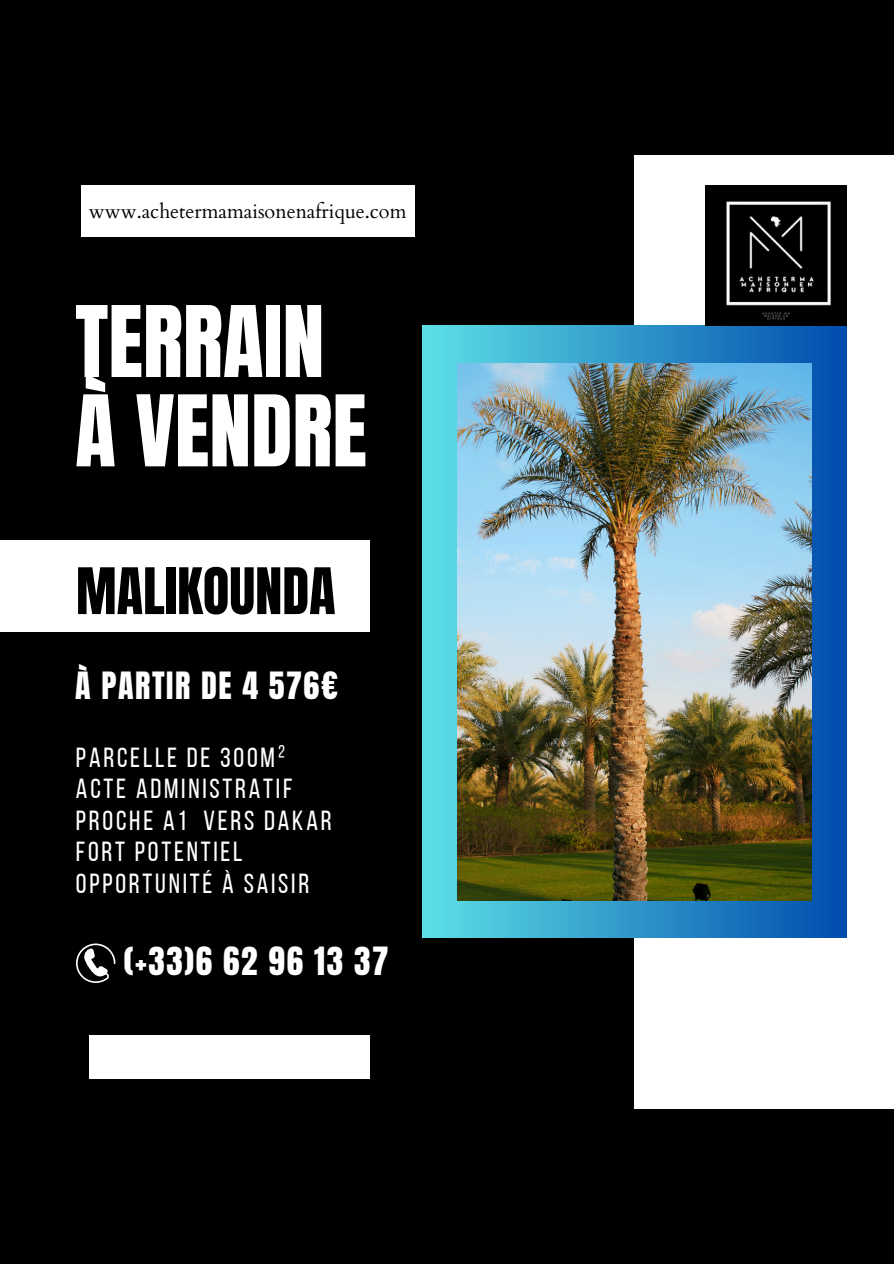
<style>
.page{position:relative;width:894px;height:1264px;background:#fff}
.page>*{position:absolute;margin:0;border:0;box-sizing:border-box;transform-origin:0 0}
.t1{font:83.85px/89.2px "Anton";color:#fff}
.t2{font:54.45px "Anton";color:#000}
.t3{font:33px "Anton";letter-spacing:.05em;color:#fff}
.t4{font:31.95px "Anton";letter-spacing:.05em;color:#fff}
.t5{font:27.6px/31.3px "Bebas Neue";letter-spacing:.1em;color:#fff}
.t6{font:19.8px "Cardo";color:#000}
</style>
<div class="page">
<div style="left:0;top:0;width:893px;height:1263px;background:#000"></div>
<div style="left:634px;top:155px;width:259px;height:953px;background:#fff"></div>
<div style="left:423px;top:325px;width:422px;height:613px;background:linear-gradient(to right,#5de0e6,#034cad)"></div>
<img style="left:457px;top:363px;width:354px;height:537px">
<div style="left:0;top:540px;width:370px;height:91px;background:#fff"></div>
<div style="left:89px;top:1034px;width:281px;height:44px;background:#fff"></div>
<div style="left:81px;top:185px;width:333px;height:52px;background:#fff"></div>
<img style="left:705px;top:185px;width:141px;height:141px">
<svg style="left:76px;top:943px;width:39px;height:39px"></svg>
<p class="t6" style="left:89px;top:199px;width:319px">www.achetermamaisonenafrique.com</p>
<h1 class="t1" style="left:75px;top:298px;width:293px">TERRAIN<br>À VENDRE</h1>
<p class="t2" style="left:76px;top:552px;width:261px">MALIKOUNDA</p>
<h3 class="t4" style="left:75px;top:663px;width:264px">À PARTIR DE 4 576€</h3>
<h2 class="t5" style="left:76px;top:744px;width:257px">PARCELLE DE 300M²<br>ACTE ADMINISTRATIF<br>PROCHE A1 VERS DAKAR<br>FORT POTENTIEL<br>OPPORTUNITÉ À SAISIR</h2>
<h4 class="t3" style="left:124px;top:937px;width:266px">(+33)6 62 96 13 37</h4>
</div>
